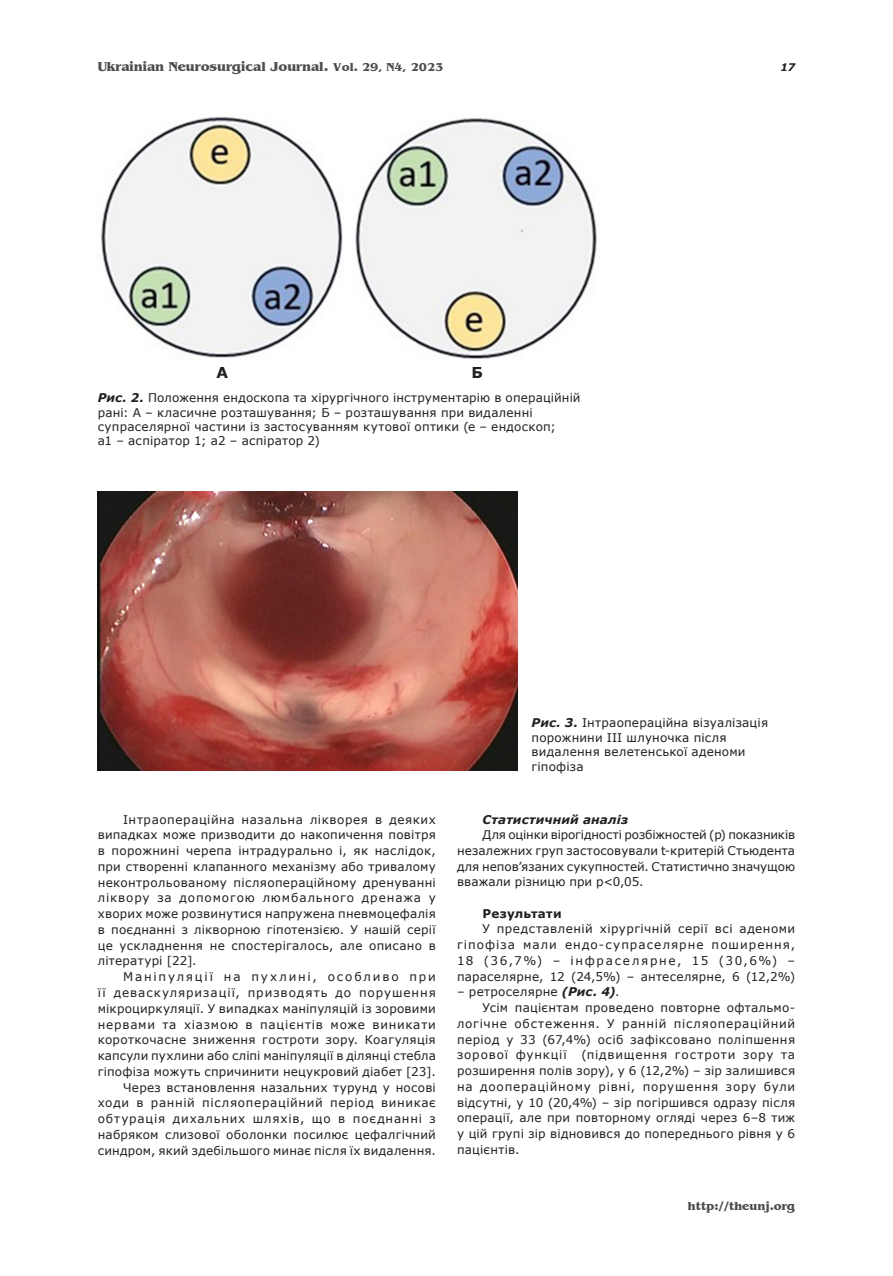
<style>
.page{position:relative;width:893px;height:1276px;background:#fff}
.page>*{position:absolute;margin:0;border:0;box-sizing:border-box;transform-origin:0 0}
._131_A_b{font:700 15px "Verdana";color:#231f20}
.t1{font:700 13.5px "Benguiat";color:#4d4d4d}
._092_Body_ua{font:12px/15.8px "Verdana";letter-spacing:.015em;color:#231f20;text-align:justify}
._112_Ris_pidpys{font:12px/14.4px "Verdana";letter-spacing:.015em;color:#231f20}
._092_Body_ua-2{font:italic 700 12px "Verdana";letter-spacing:.01em;color:#231f20}
.t2{font:700 12px "Benguiat";color:#4d4d4d}
._093_Body_pidzag_ua{font:700 12px "Verdana";letter-spacing:.015em;color:#231f20}
.t3{font:italic 700 10.5px "Verdana";color:#231f20}
.s1{font-size:12px}
.s2{font-weight:700;font-style:italic}
</style>
<div class="page">
<img style="left:101px;top:116px;width:242px;height:242px">
<img style="left:355px;top:118px;width:242px;height:241px">
<img style="left:98px;top:492px;width:420px;height:278px">
<p class="t1" style="left:98px;top:59px;width:347px">Ukrainian Neurosurgical Journal. <span class="s1">Vol. 29, N4, 2023</span></p>
<p class="t3" style="left:781px;top:59px;width:16px">17</p>
<p class="_131_A_b" style="left:217px;top:361px;width:13px">А</p>
<p class="_131_A_b" style="left:472px;top:361px;width:13px">Б</p>
<p class="_112_Ris_pidpys" style="left:98px;top:390px;width:484px"><span class="s2">Рис. 2.</span> Положення ендоскопа та хірургічного інструментарію в операційній рані: А – класичне розташування; Б – розташування при видаленні супраселярної частини із застосуванням кутової оптики (е – ендоскоп;<br>а1 – аспіратор 1; а2 – аспіратор 2)</p>
<p class="_092_Body_ua" style="left:98px;top:811px;width:340px;text-indent:26px">Інтраопераційна назальна лікворея в деяких випадках може призводити до накопичення повітря в порожнині черепа інтрадурально і, як наслідок, при створенні клапанного механізму або тривалому неконтрольованому післяопераційному дренуванні ліквору за допомогою люмбального дренажа у хворих може розвинутися напружена пневмоцефалія в поєднанні з лікворною гіпотензією. У нашій серії це ускладнення не спостерігалось, але описано в літературі [22].</p>
<p class="_092_Body_ua" style="left:98px;top:969px;width:340px;text-indent:26px">Маніпуляції на пухлині, особливо при її деваскуляризації, призводять до порушення мікроциркуляції. У випадках маніпуляцій із зоровими нервами та хіазмою в пацієнтів може виникати короткочасне зниження гостроти зору. Коагуляція капсули пухлини або сліпі маніпуляції в ділянці стебла гіпофіза можуть спричинити нецукровий діабет [23].</p>
<p class="_092_Body_ua" style="left:98px;top:1079px;width:340px;text-indent:26px">Через встановлення назальних турунд у носові ходи в ранній післяопераційний період виникає обтурація дихальних шляхів, що в поєднанні з набряком слизової оболонки посилює цефалгічний синдром, який здебільшого минає після їх видалення.</p>
<p class="_112_Ris_pidpys" style="left:531px;top:715px;width:238px"><span class="s2">Рис. 3.</span> Інтраопераційна візуалізація порожнини ІІІ шлуночка після видалення велетенської аденоми гіпофіза</p>
<p class="_092_Body_ua-2" style="left:483px;top:811px;width:147px">Статистичний аналіз</p>
<p class="_092_Body_ua" style="left:457px;top:827px;width:340px;text-indent:26px">Для оцінки вірогідності розбіжностей (р) показників незалежних груп застосовували t-критерій Стьюдента для непов’язаних сукупностей. Статистично значущою вважали різницю при р&lt;0,05.</p>
<p class="_093_Body_pidzag_ua" style="left:483px;top:904px;width:81px">Результати</p>
<p class="_092_Body_ua" style="left:457px;top:921px;width:340px;text-indent:26px">У представленій хірургічній серії всі аденоми гіпофіза мали ендо-супраселярне поширення, 18 (36,7%) ‒ інфраселярне, 15 (30,6%) ‒ параселярне, 12 (24,5%) – антеселярне, 6 (12,2%)</p>
<p class="_092_Body_ua" style="left:457px;top:984px;width:164px">– ретроселярне <span class="s2">(Рис. 4)</span>.</p>
<p class="_092_Body_ua" style="left:457px;top:999px;width:340px;text-indent:26px">Усім пацієнтам проведено повторне офтальмо&shy;логічне обстеження. У ранній післяопераційний період у 33 (67,4%) осіб зафіксовано поліпшення зорової функції (підвищення гостроти зору та розширення полів зору), у 6 (12,2%) ‒ зір залишився на доопераційному рівні, порушення зору були відсутні, у 10 (20,4%) ‒ зір погіршився одразу після операції, але при повторному огляді через 6‒8 тиж у цій групі зір відновився до попереднього рівня у 6 пацієнтів.</p>
<p class="t2" style="left:688px;top:1199px;width:109px">http://theunj.org</p>
</div>
